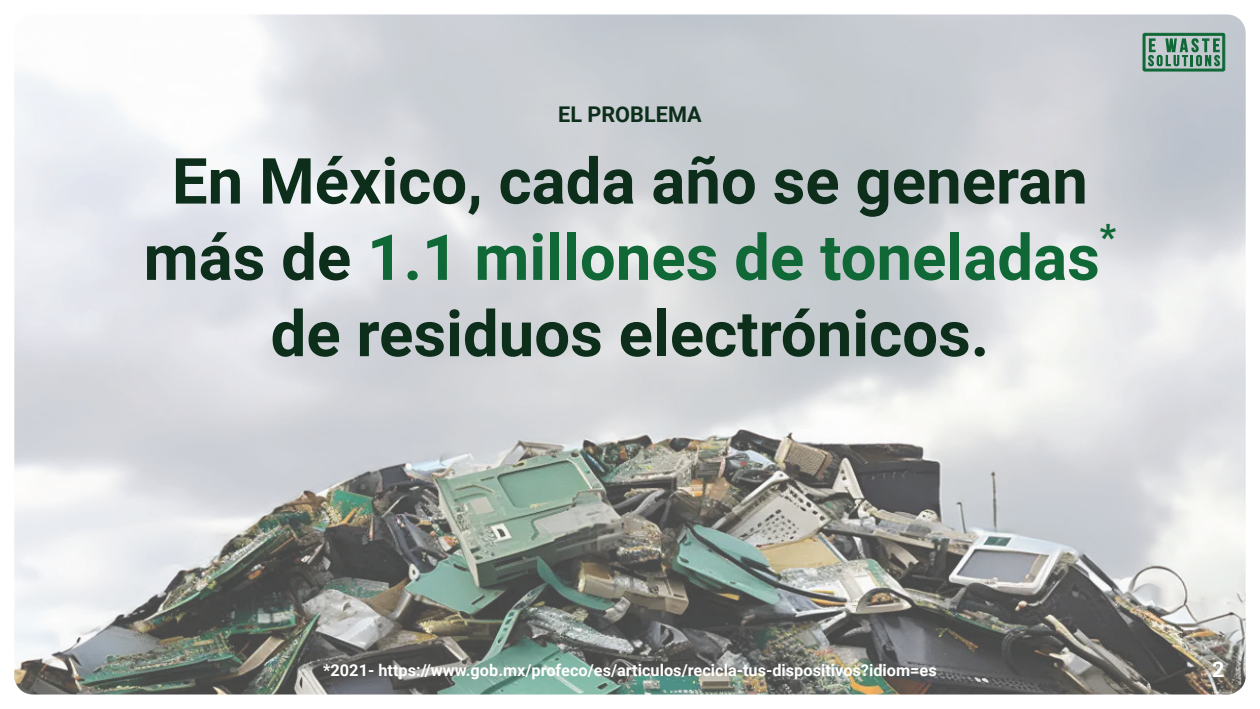
<style>
.page{position:relative;width:1260px;height:709px;background:#fff}
.page>*{position:absolute;margin:0;border:0;box-sizing:border-box;transform-origin:0 0}
.t1{font:700 63.5px/76.2px "Roboto";color:#0d2e1b;text-align:center}
.t2{font:700 36.25px "Roboto";color:#0f6836}
.t3{font:700 21.62px "Roboto";color:#0d2e1b}
.t4{font:700 21.62px "Roboto";color:#fff}
.t5{font:700 16.25px "Roboto";color:#fff}
.s1{color:#0f6836}
</style>
<div class="page">
<img style="left:14px;top:14px;width:1232px;height:680px">
<svg style="left:1143px;top:33px;width:82px;height:38px;background:#709c88"></svg>
<h3 class="t3" style="left:558px;top:99px;width:145px">EL PROBLEMA</h3>
<h1 class="t1" style="left:144px;top:140px;width:958px">En México, cada año se generan más de <span class="s1">1.1 millones de toneladas</span></h1>
<h2 class="t2" style="left:1100px;top:211px;width:18px">*</h2>
<h1 class="t1" style="left:271px;top:293px;width:720px">de residuos electrónicos.</h1>
<p class="t5" style="left:323px;top:658px;width:615px">*2021- https://www.gob.mx/profeco/es/articulos/recicla-tus-dispositivos?idiom=es</p>
<h3 class="t4" style="left:1212px;top:653px;width:14px">2</h3>
</div>
